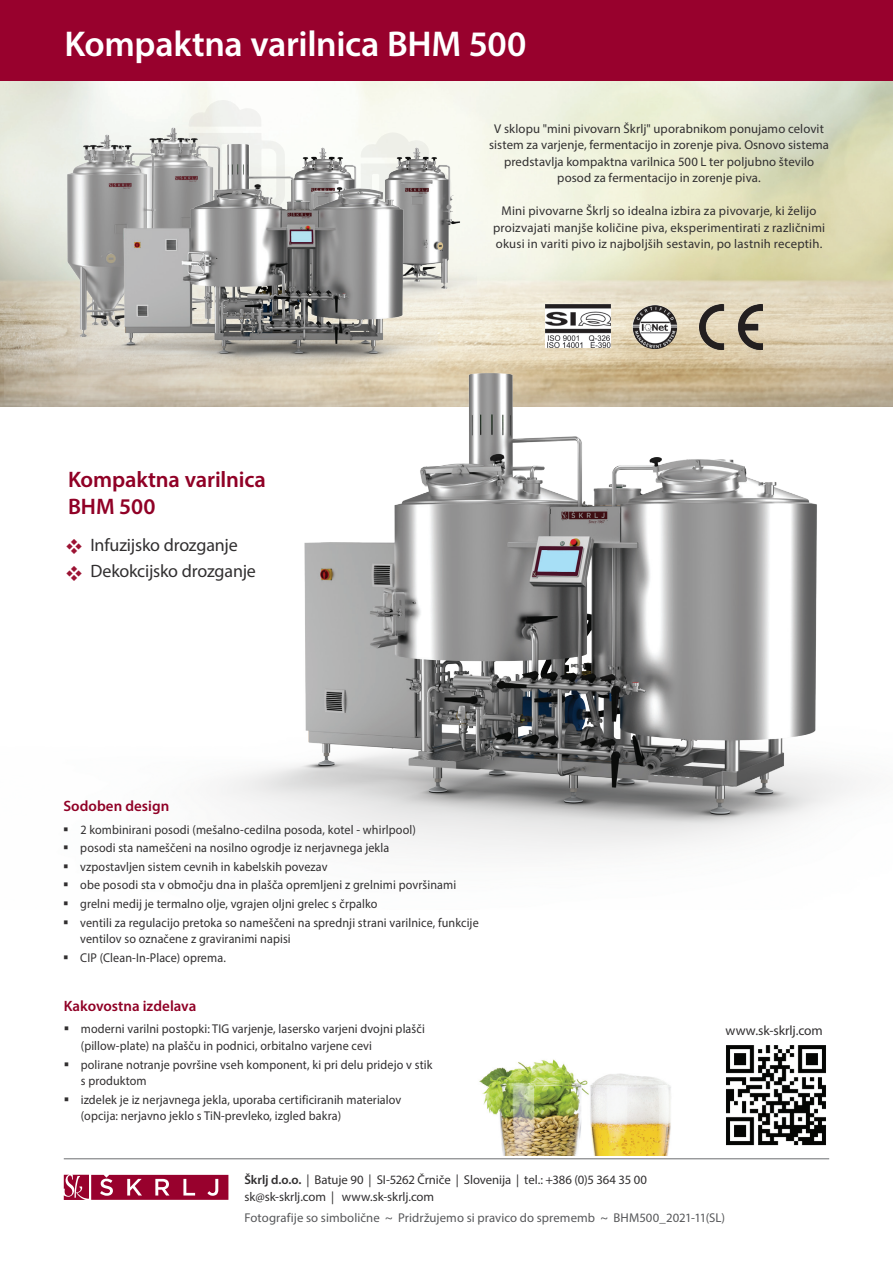
<style>
.page{position:relative;width:893px;height:1263px;background:#fff}
.page>*{position:absolute;margin:0;border:0;box-sizing:border-box;transform-origin:0 0}
.t1{font:600 36px "Myriad Pro";letter-spacing:-.01em;color:#fff}
.t2{font:600 22.5px/27px "Myriad Pro";letter-spacing:-.01em;color:#900126}
.t3{font:18px/25.8px "Myriad Pro";letter-spacing:-.01em;color:#312f30}
.t4{font:600 15px "Myriad Pro";color:#900126}
.t5{font:13.5px "Myriad Pro";letter-spacing:-.005em;color:#312f30}
.t6{font:12.75px/18.6px "Myriad Pro";letter-spacing:.01em;color:#312f30;scale:.95 1}
.t7{font:12.75px/16.5px "Myriad Pro";letter-spacing:.01em;color:#312f30;text-align:center}
.t8{font:12.75px "Myriad Pro";letter-spacing:.005em;color:#57585a}
.s1{font-weight:600}
</style>
<div class="page">
<img style="left:354px;top:81px;width:539px;height:229px">
<svg style="left:64px;top:1175px;width:164px;height:25px;background:#a92c51"></svg>
<hr style="left:64px;top:1158px;width:765px;height:1px;background:#6c6d70">
<div style="left:0;top:0;width:893px;height:81px;background:#98012d"></div>
<img style="left:0;top:310px;width:893px;height:542px">
<img style="left:479px;top:1059px;width:192px;height:96px">
<img style="left:438px;top:116px;width:38px;height:244px">
<img style="left:4px;top:97px;width:434px;height:303px">
<img style="left:632px;top:305px;width:45px;height:44px;border-radius:22px">
<img style="left:545px;top:305px;width:65px;height:43px">
<img style="left:699px;top:305px;width:63px;height:45px">
<img style="left:726px;top:1045px;width:100px;height:101px">
<svg style="left:64px;top:827px;width:4px;height:4px"></svg>
<svg style="left:64px;top:846px;width:4px;height:3px"></svg>
<svg style="left:67px;top:539px;width:15px;height:42px"></svg>
<h1 class="t1" style="left:64px;top:21px;width:463px">Kompaktna varilnica BHM 500</h1>
<p class="t7" style="left:489px;top:120px;width:341px">V sklopu "mini pivovarn Škrlj" uporabnikom ponujamo celovit sistem za varjenje, fermentacijo in zorenje piva. Osnovo sistema predstavlja kompaktna varilnica 500 L ter poljubno število posod za fermentacijo in zorenje piva.</p>
<p class="t7" style="left:493px;top:203px;width:334px">Mini pivovarne Škrlj so idealna izbira za pivovarje, ki želijo proizvajati manjše količine piva, eksperimentirati z različnimi okusi in variti pivo iz najboljših sestavin, po lastnih receptih.</p>
<h2 class="t2" style="left:68px;top:465px;width:199px">Kompaktna varilnica<br>BHM 500</h2>
<h3 class="t3" style="left:90px;top:532px;width:167px">Infuzijsko drozganje<br>Dekokcijsko drozganje</h3>
<p class="t4" style="left:63px;top:796px;width:107px">Sodoben design</p>
<p class="t6" style="left:80px;top:820px;width:421px">2 kombinirani posodi (mešalno-cedilna posoda, kotel - whirlpool)<br>posodi sta nameščeni na nosilno ogrodje iz nerjavnega jekla<br>vzpostavljen sistem cevnih in kabelskih povezav<br>obe posodi sta v območju dna in plašča opremljeni z grelnimi površinami grelni medij je termalno olje, vgrajen oljni grelec s črpalko<br>ventili za regulacijo pretoka so nameščeni na sprednji strani varilnice, funkcije</p>
<p class="t6" style="left:80px;top:929px;width:223px">ventilov so označene z graviranimi napisi<br>CIP (Clean-In-Place) oprema.</p>
<p class="t4" style="left:64px;top:996px;width:134px">Kakovostna izdelava</p>
<p class="t6" style="left:81px;top:1021px;width:364px;line-height:16.5px">moderni varilni postopki: TIG varjenje, lasersko varjeni dvojni plašči (pillow-plate) na plašču in podnici, orbitalno varjene cevi</p>
<p class="t6" style="left:81px;top:1056px;width:372px;line-height:16.5px">polirane notranje površine vseh komponent, ki pri delu pridejo v stik s produktom</p>
<p class="t6" style="left:81px;top:1091px;width:339px;line-height:16.5px">izdelek je iz nerjavnega jekla, uporaba certificiranih materialov (opcija: nerjavno jeklo s TiN-prevleko, izgled bakra)</p>
<p class="t5" style="left:725px;top:1022px;width:99px">www.sk-skrlj.com</p>
<p class="t7" style="left:244px;top:1171px;width:404px;text-align:left"><span class="s1">Škrlj d.o.o.</span> | Batuje 90 | SI-5262 Črniče | Slovenija | tel.: +386 (0)5 364 35 00 sk@sk-skrlj.com | www.sk-skrlj.com</p>
<p class="t8" style="left:244px;top:1209px;width:482px">Fotografije so simbolične ~ Pridržujemo si pravico do sprememb ~ BHM500_2021-11(SL)</p>
</div>
